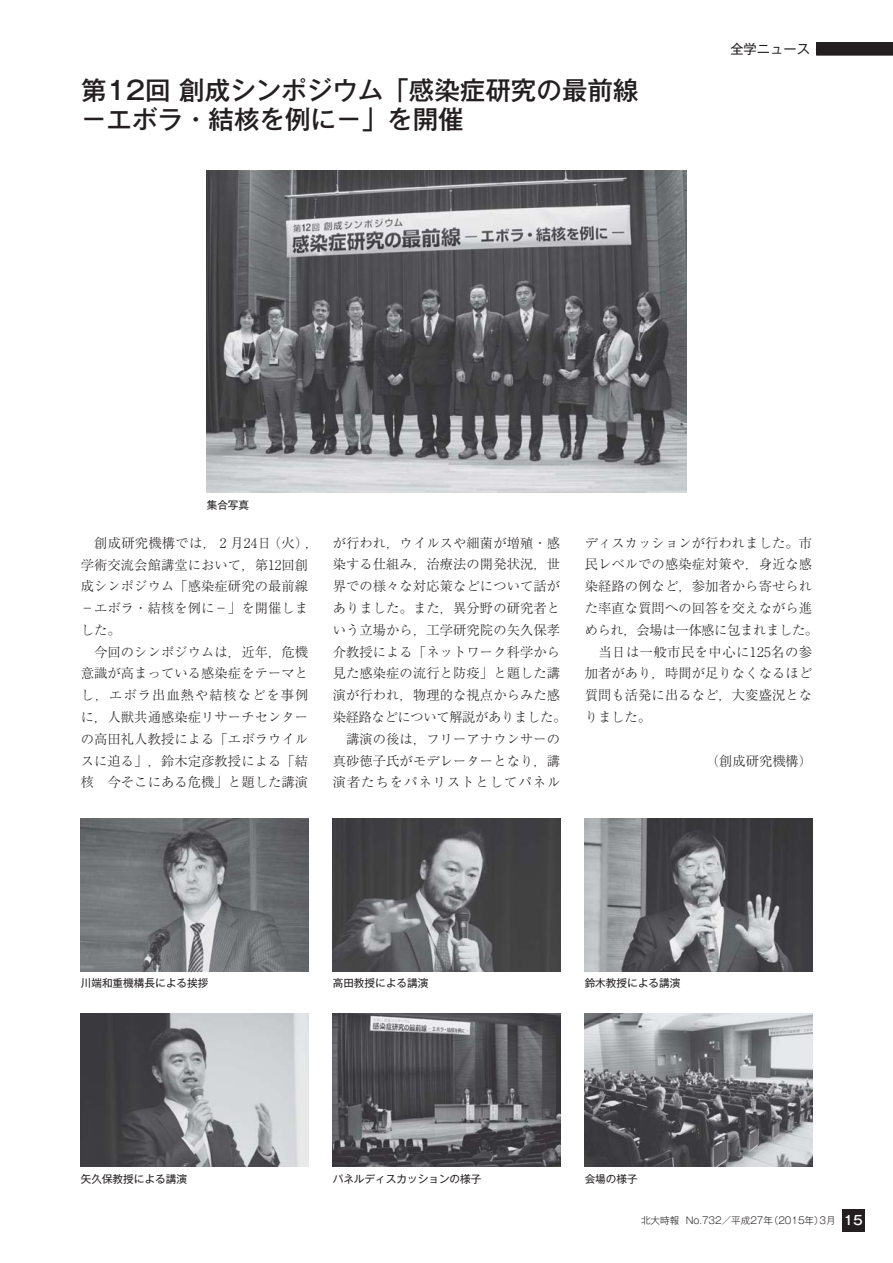
<style>
.page{position:relative;width:893px;height:1263px;background:#fff}
.page>*{position:absolute;margin:0;border:0;box-sizing:border-box;transform-origin:0 0}
.t1{font:25.5px/28.5px "Gothic MB101 Pro Medium 90 msp RKSJ H";color:#231f20}
.t2{font:13.35px/21.8px "Ryumin Pro Light 90 msp RKSJ H";letter-spacing:.005em;color:#231f20}
.t3{font:13.35px "Gothic MB101 Pro Regular 90 msp RKSJ H";color:#231f20}
.t4{font:12.75px "Gothic MB101 Pro Medium 90 msp RKSJ H";color:#fff}
.t5{font:10.65px "Gothic MB101 Pro Regular 90 msp RKSJ H";color:#231f20}
.t6{font:9.6px "Gothic MB101 Pro Light 90 msp RKSJ H";color:#231f20}
</style>
<div class="page">
<div style="left:842px;top:1209px;width:22px;height:22px;background:#231f20"></div>
<svg style="left:816px;top:43px;width:77px;height:12px"></svg>
<img style="left:81px;top:818px;width:227px;height:153px">
<img style="left:207px;top:170px;width:479px;height:323px">
<img style="left:333px;top:818px;width:227px;height:153px">
<img style="left:585px;top:818px;width:227px;height:153px">
<img style="left:81px;top:1014px;width:227px;height:153px">
<img style="left:333px;top:1014px;width:227px;height:153px">
<img style="left:585px;top:1014px;width:227px;height:153px">
<h1 class="t1" style="left:81px;top:80px;width:559px">第12回 創成シンポジウム「感染症研究の最前線－エボラ・結核を例に－」を開催</h1>
<p class="t3" style="left:730px;top:44px;width:81px">全学ニュース</p>
<p class="t5" style="left:207px;top:501px;width:44px">集合写真</p>
<p class="t2" style="left:81px;top:534px;width:239px">　創成研究機構では， 2 月24日（火），学術交流会館講堂において，第12回創成シンポジウム「感染症研究の最前線－エボラ・結核を例に－」を開催しました。<br>　今回のシンポジウムは，近年，危機意識が高まっている感染症をテーマとし，エボラ出血熱や結核などを事例に，人獣共通感染症リサーチセンターの高田礼人教授による「エボラウイルスに迫る」，鈴木定彦教授による「結核　今そこにある危機」と題した講演</p>
<p class="t2" style="left:333px;top:534px;width:235px">が行われ，ウイルスや細菌が増殖・感染する仕組み，治療法の開発状況，世界での様々な対応策などについて話がありました。また，異分野の研究者という立場から，工学研究院の矢久保孝介教授による「ネットワーク科学から見た感染症の流行と防疫」と題した講演が行われ，物理的な視点からみた感染経路などについて解説がありました。　講演の後は，フリーアナウンサーの真砂徳子氏がモデレーターとなり，講演者たちをパネリストとしてパネル</p>
<p class="t2" style="left:585px;top:534px;width:235px">ディスカッションが行われました。市民レベルでの感染症対策や，身近な感染経路の例など，参加者から寄せられた率直な質問への回答を交えながら進められ，会場は一体感に包まれました。　当日は一般市民を中心に125名の参加者があり，時間が足りなくなるほど質問も活発に出るなど，大変盛況となりました。</p>
<p class="t2" style="left:706px;top:751px;width:108px">（創成研究機構）</p>
<p class="t5" style="left:81px;top:979px;width:129px">川端和重機構長による挨拶</p>
<p class="t5" style="left:333px;top:979px;width:97px">高田教授による講演</p>
<p class="t5" style="left:585px;top:979px;width:97px">鈴木教授による講演</p>
<p class="t5" style="left:81px;top:1175px;width:108px">矢久保教授による講演</p>
<p class="t5" style="left:333px;top:1175px;width:150px">パネルディスカッションの様子</p>
<p class="t5" style="left:585px;top:1175px;width:55px">会場の様子</p>
<p class="t6" style="left:641px;top:1217px;width:196px">北大時報 No.732／平成27年（2015年）3月</p>
<p class="t4" style="left:843px;top:1215px;width:21px">15</p>
</div>
